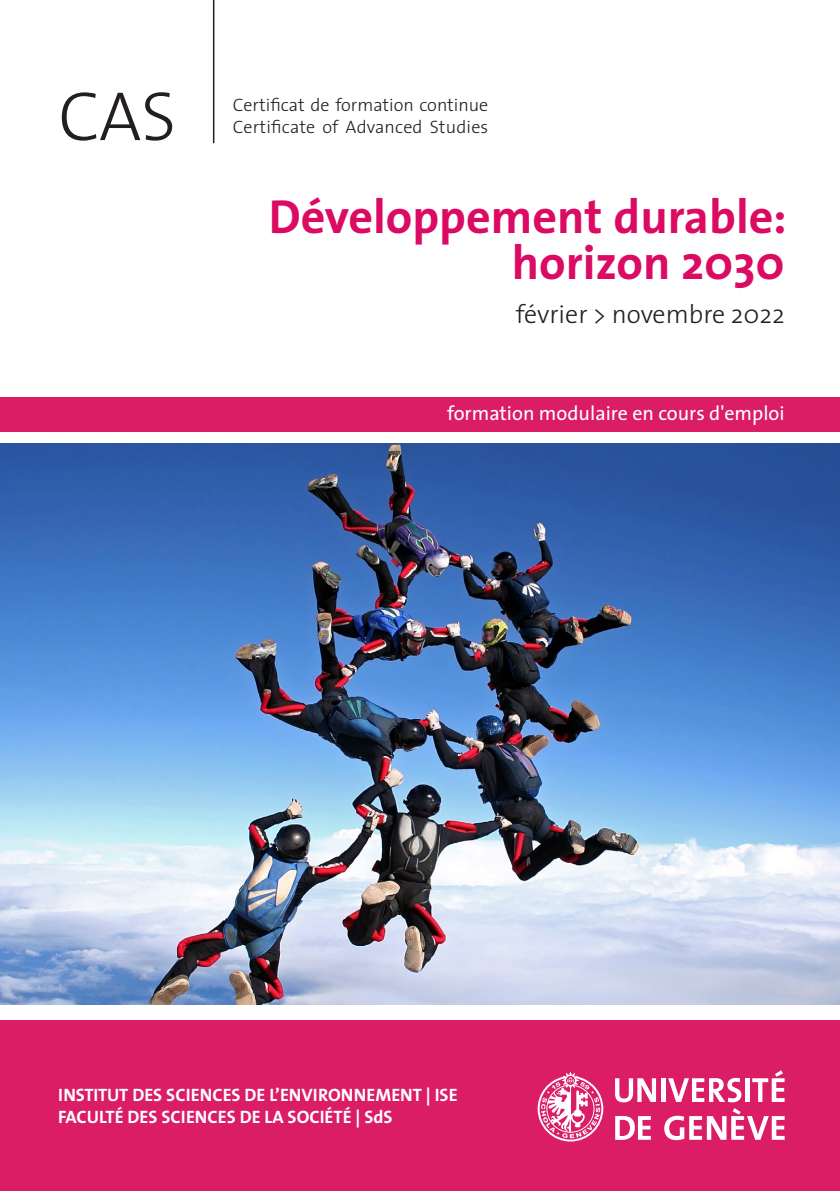
<style>
.page{position:relative;width:840px;height:1191px;background:#fff}
.page>*{position:absolute;margin:0;border:0;box-sizing:border-box;transform-origin:0 0}
.t1{font:300 70px "The Sans";color:#231f20}
.t2{font:700 48px "The Sans";color:#db0a62}
.t3{font:300 26px "The Sans";color:#231f20}
.texte{font:20px "The Sans";color:#fff}
.t4{font:700 18px "The Sans";color:#fff}
.t5{font:300 18px "The Sans";color:#231f20}
</style>
<div class="page">
<hr style="left:213px;top:0;width:1px;height:143px;background:#231f20">
<div style="left:0;top:397px;width:839px;height:34px;background:#da1d64"></div>
<div style="left:0;top:1020px;width:839px;height:171px;background:#da1d64"></div>
<svg style="left:537px;top:1071px;width:66px;height:70px"></svg>
<svg style="left:615px;top:1078px;width:40px;height:24px"></svg>
<div style="left:660px;top:1078px;width:5px;height:24px;background:#fff"></div>
<svg style="left:668px;top:1077px;width:73px;height:25px"></svg>
<svg style="left:745px;top:1078px;width:3px;height:24px"></svg>
<svg style="left:752px;top:1070px;width:32px;height:32px"></svg>
<svg style="left:615px;top:1116px;width:35px;height:24px"></svg>
<svg style="left:664px;top:1108px;width:120px;height:32px"></svg>
<img style="left:0;top:443px;width:839px;height:562px">
<p class="t1" style="left:58px;top:59px;width:120px">CAS</p>
<p class="t5" style="left:233px;top:90px;width:257px">Certificat de formation continue</p>
<p class="t5" style="left:233px;top:112px;width:257px">Certificate of Advanced Studies</p>
<p class="t2" style="left:268px;top:177px;width:519px">Développement durable:</p>
<p class="t2" style="left:511px;top:223px;width:274px">horizon 2030</p>
<p class="t3" style="left:515px;top:293px;width:270px">février &gt; novembre 2022</p>
<p class="texte" style="left:447px;top:397px;width:339px">formation modulaire en cours d'emploi</p>
<p class="t4" style="left:58px;top:1080px;width:400px">INSTITUT DES SCIENCES DE L’ENVIRONNEMENT | ISE</p>
<p class="t4" style="left:58px;top:1102px;width:336px">FACULTÉ DES SCIENCES DE LA SOCIÉTÉ | SdS</p>
</div>
